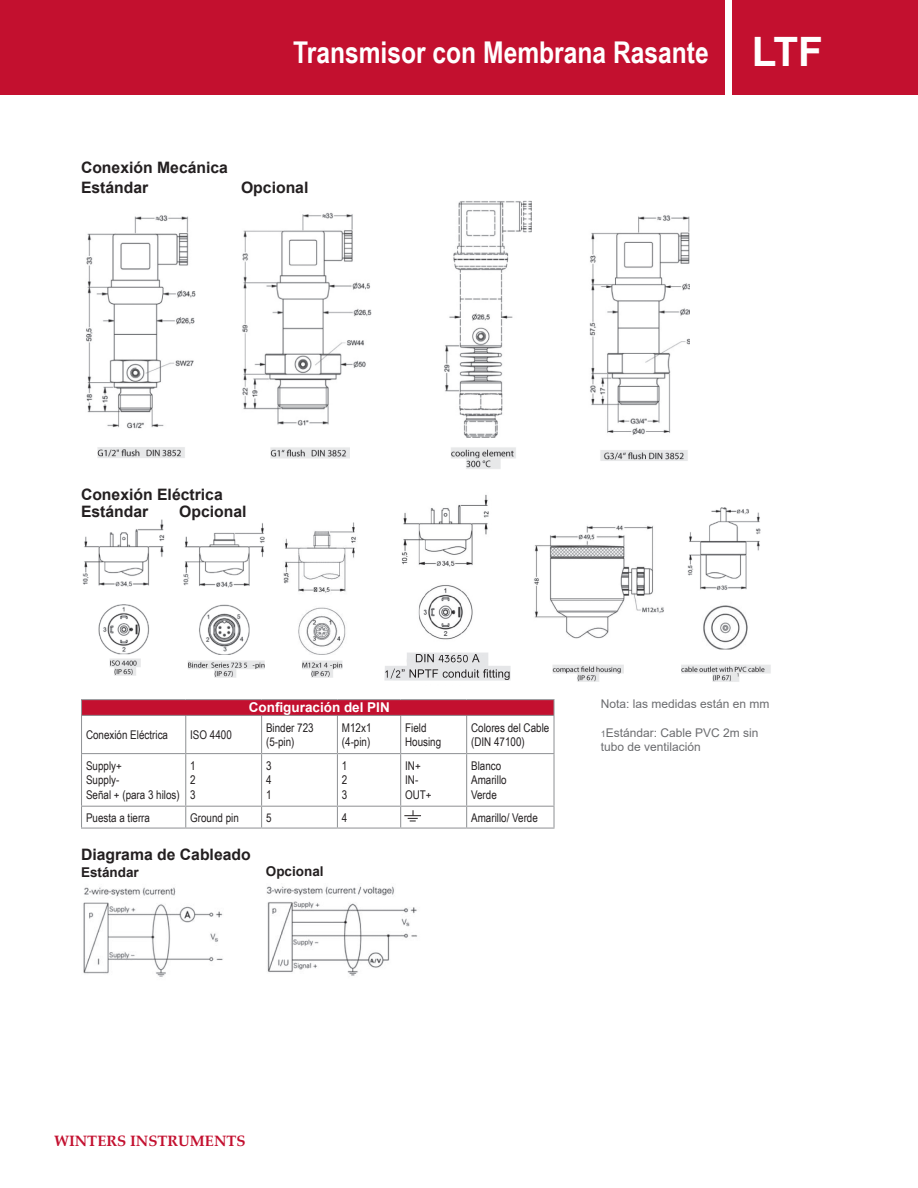
<style>
.page{position:relative;width:918px;height:1188px;background:#fff}
.page>*{position:absolute;margin:0;border:0;box-sizing:border-box;transform-origin:0 0}
.t1{font:700 30px "Arial Narrow";color:#fff}
.t2{font:700 15.75px "Arial";color:#231f20}
.t3{font:700 15px "Palatino Linotype";color:#c3102f}
.t4{font:700 13.5px "Arial";color:#fff}
.t5{font:700 13.5px "Arial";color:#231f20}
.t6{font:12px/14.4px "Arial Narrow";color:#231f20}
.t7{font:12px/14.4px "Arial";color:#6c6d70}
.s1{font-family:"Arial";font-size:40.5px}
.s2{font-size:9px}
</style>
<div class="page">
<div style="left:733px;top:0;width:185px;height:94px;background:#c3102f"></div>
<div style="left:0;top:0;width:724px;height:94px;background:#c3102f"></div>
<img style="left:86px;top:200px;width:603px;height:269px">
<img style="left:82px;top:519px;width:83px;height:157px">
<div style="left:82px;top:700px;width:472px;height:15px;background:#c3102f"></div>
<hr style="left:81px;top:699px;width:105px;height:1px;background:#939598">
<svg style="left:81px;top:700px;width:1px;height:15px"></svg>
<hr style="left:186px;top:699px;width:76px;height:1px;background:#939598">
<hr style="left:262px;top:699px;width:75px;height:1px;background:#939598">
<hr style="left:337px;top:699px;width:64px;height:1px;background:#939598">
<hr style="left:401px;top:699px;width:66px;height:1px;background:#939598">
<hr style="left:467px;top:699px;width:88px;height:1px;background:#939598">
<svg style="left:553px;top:700px;width:2px;height:15px"></svg>
<hr style="left:81px;top:715px;width:105px;height:1px;background:#939598">
<hr style="left:81px;top:716px;width:1px;height:37px;background:#939598">
<hr style="left:186px;top:715px;width:76px;height:1px;background:#939598">
<hr style="left:185px;top:716px;width:1px;height:37px;background:#939598">
<hr style="left:262px;top:715px;width:75px;height:1px;background:#939598">
<hr style="left:261px;top:716px;width:1px;height:37px;background:#939598">
<hr style="left:337px;top:715px;width:64px;height:1px;background:#939598">
<hr style="left:337px;top:716px;width:1px;height:37px;background:#939598">
<hr style="left:401px;top:715px;width:66px;height:1px;background:#939598">
<hr style="left:400px;top:716px;width:1px;height:37px;background:#939598">
<hr style="left:467px;top:715px;width:88px;height:1px;background:#939598">
<hr style="left:466px;top:716px;width:1px;height:37px;background:#939598">
<hr style="left:553px;top:716px;width:2px;height:37px;background:#939598">
<hr style="left:81px;top:753px;width:105px;height:1px;background:#939598">
<hr style="left:81px;top:754px;width:1px;height:52px;background:#939598">
<hr style="left:186px;top:753px;width:76px;height:1px;background:#939598">
<hr style="left:185px;top:754px;width:1px;height:52px;background:#939598">
<hr style="left:262px;top:753px;width:75px;height:1px;background:#939598">
<hr style="left:261px;top:754px;width:1px;height:52px;background:#939598">
<hr style="left:337px;top:753px;width:64px;height:1px;background:#939598">
<hr style="left:337px;top:754px;width:1px;height:52px;background:#939598">
<hr style="left:401px;top:753px;width:66px;height:1px;background:#939598">
<hr style="left:400px;top:754px;width:1px;height:52px;background:#939598">
<hr style="left:467px;top:753px;width:88px;height:1px;background:#939598">
<hr style="left:466px;top:754px;width:1px;height:52px;background:#939598">
<hr style="left:553px;top:754px;width:2px;height:52px;background:#939598">
<hr style="left:81px;top:806px;width:105px;height:1px;background:#939598">
<svg style="left:81px;top:807px;width:1px;height:21px"></svg>
<hr style="left:186px;top:806px;width:76px;height:1px;background:#939598">
<svg style="left:185px;top:807px;width:1px;height:21px"></svg>
<hr style="left:262px;top:806px;width:75px;height:1px;background:#939598">
<svg style="left:261px;top:807px;width:1px;height:21px"></svg>
<hr style="left:337px;top:806px;width:64px;height:1px;background:#939598">
<svg style="left:337px;top:807px;width:1px;height:21px"></svg>
<hr style="left:401px;top:806px;width:66px;height:1px;background:#939598">
<hr style="left:467px;top:806px;width:88px;height:1px;background:#939598">
<svg style="left:466px;top:807px;width:1px;height:21px"></svg>
<hr style="left:553px;top:807px;width:2px;height:21px;background:#939598">
<hr style="left:81px;top:828px;width:105px;height:1px;background:#939598">
<hr style="left:186px;top:828px;width:76px;height:1px;background:#939598">
<hr style="left:262px;top:828px;width:75px;height:1px;background:#939598">
<hr style="left:337px;top:828px;width:64px;height:1px;background:#939598">
<hr style="left:401px;top:828px;width:66px;height:1px;background:#939598">
<hr style="left:467px;top:828px;width:88px;height:1px;background:#939598">
<svg style="left:400px;top:807px;width:21px;height:21px"></svg>
<img style="left:83px;top:887px;width:140px;height:90px">
<img style="left:183px;top:523px;width:82px;height:155px">
<img style="left:283px;top:522px;width:73px;height:156px">
<img style="left:534px;top:525px;width:130px;height:157px">
<img style="left:681px;top:507px;width:90px;height:175px">
<img style="left:266px;top:886px;width:152px;height:90px">
<img style="left:406px;top:652px;width:83px;height:14px">
<img style="left:384px;top:666px;width:127px;height:15px">
<img style="left:416px;top:654px;width:64px;height:8px">
<img style="left:391px;top:669px;width:106px;height:10px">
<img style="left:401px;top:494px;width:88px;height:146px">
<h2 class="t2" style="left:81px;top:157px;width:149px">Conexión Mecánica</h2>
<h1 class="t1" style="left:293px;top:29px;width:531px">Transmisor con Membrana Rasante <span class="s1">LTF</span></h1>
<h2 class="t2" style="left:81px;top:176px;width:69px">Estándar</h2>
<h2 class="t2" style="left:241px;top:176px;width:69px">Opcional</h2>
<h2 class="t2" style="left:81px;top:483px;width:143px">Conexión Eléctrica</h2>
<h2 class="t2" style="left:81px;top:500px;width:69px">Estándar</h2>
<h2 class="t2" style="left:179px;top:500px;width:69px">Opcional</h2>
<p class="t4" style="left:249px;top:698px;width:143px">Configuración del PIN</p>
<p class="t6" style="left:86px;top:727px;width:84px">Conexión Eléctrica</p>
<p class="t6" style="left:190px;top:727px;width:43px">ISO 4400</p>
<p class="t6" style="left:266px;top:720px;width:49px">Binder 723 (5-pin)</p>
<p class="t6" style="left:342px;top:720px;width:31px">M12x1 (4-pin)</p>
<p class="t6" style="left:405px;top:720px;width:38px">Field<br>Housing</p>
<p class="t6" style="left:471px;top:720px;width:80px">Colores del Cable (DIN 47100)</p>
<p class="t6" style="left:86px;top:758px;width:95px">Supply+<br>Supply-<br>Señal + (para 3 hilos)</p>
<p class="t6" style="left:190px;top:758px;width:7px;text-align:justify">1<br>2<br>3</p>
<p class="t6" style="left:266px;top:758px;width:7px;text-align:justify">3<br>4<br>1</p>
<p class="t6" style="left:342px;top:758px;width:7px;text-align:justify">1<br>2<br>3</p>
<p class="t6" style="left:405px;top:758px;width:28px">IN+<br>IN-<br>OUT+</p>
<p class="t6" style="left:471px;top:758px;width:37px">Blanco<br>Amarillo<br>Verde</p>
<p class="t6" style="left:86px;top:810px;width:65px">Puesta a tierra</p>
<p class="t6" style="left:190px;top:810px;width:50px">Ground pin</p>
<p class="t6" style="left:266px;top:810px;width:7px">5</p>
<p class="t6" style="left:342px;top:810px;width:7px">4</p>
<p class="t6" style="left:471px;top:810px;width:68px">Amarillo/ Verde</p>
<h2 class="t2" style="left:81px;top:844px;width:171px">Diagrama de Cableado</h2>
<p class="t5" style="left:81px;top:863px;width:59px">Estándar</p>
<p class="t5" style="left:266px;top:862px;width:59px">Opcional</p>
<p class="t7" style="left:601px;top:696px;width:170px">Nota: las medidas están en mm</p>
<p class="t7" style="left:601px;top:725px;width:159px"><span class="s2">1</span>Estándar: Cable PVC 2m sin tubo de ventilación</p>
<p class="t3" style="left:54px;top:1130px;width:193px">WINTERS INSTRUMENTS</p>
</div>
